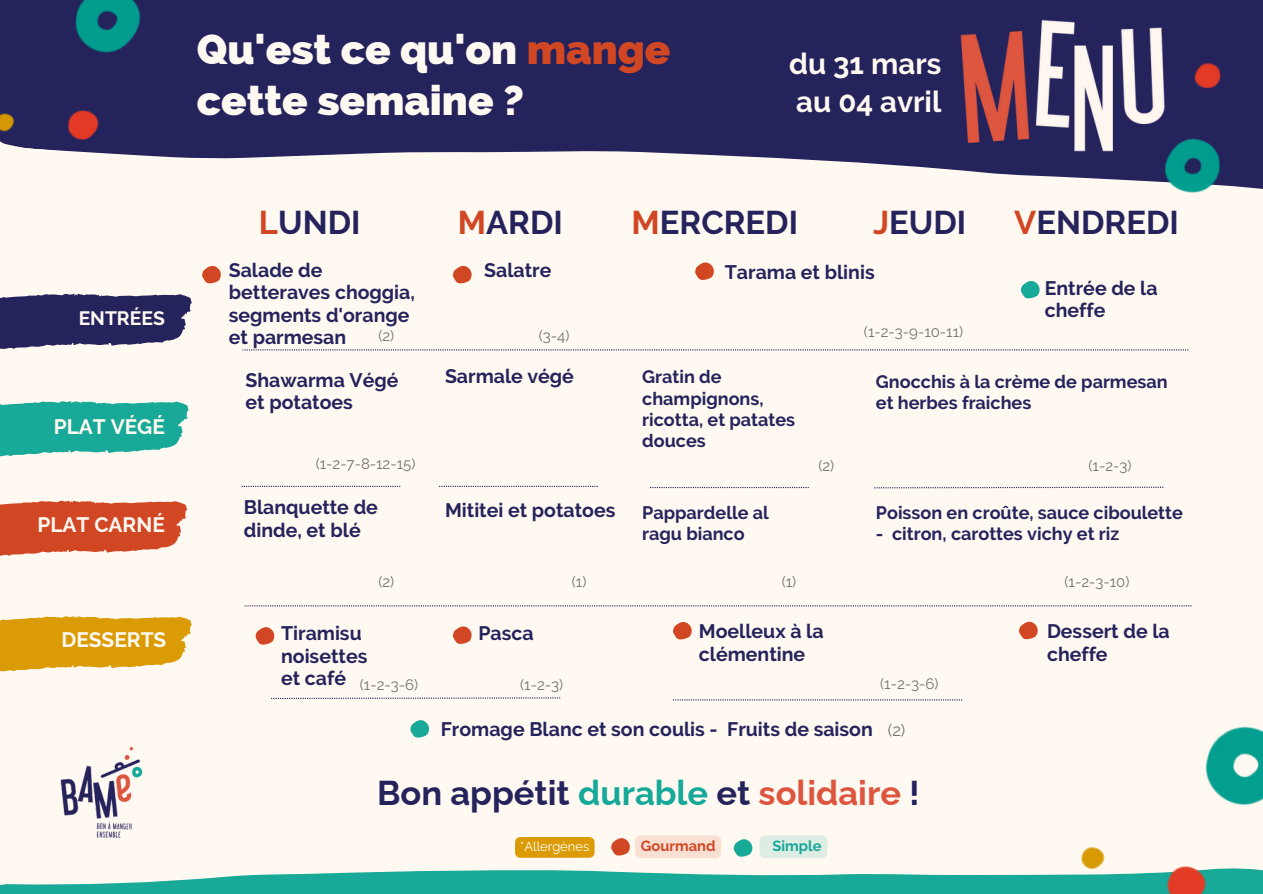
<style>
.page{position:relative;width:1263px;height:894px;background:#fff}
.page>*{position:absolute;margin:0;border:0;box-sizing:border-box;transform-origin:0 0}
.t1{font:800 42px/50.7px "Raleway";color:#fff9f1}
.t2{font:700 34.5px "Raleway";color:#25235c}
.t3{font:700 32.7px "Raleway";color:#25235c}
.t4{font:700 29.4px/38.2px "Raleway";color:#fff9f1}
.t5{font:700 20.85px "Raleway";color:#fff9f1}
.t6{font:700 19.5px/22.5px "Raleway";color:#25235c}
.t7{font:700 19.35px "Raleway";color:#fff9f1}
.t8{font:700 18px/21.3px "Raleway";color:#25235c}
.t9{font:16.5px "Raleway";color:#737373}
.t10{font:15px "Raleway";color:#737373}
.t11{font:700 14.7px "Raleway";color:#d24723}
.t12{font:700 14.7px "Raleway";color:#15a798}
.t13{font:12.9px "Raleway";color:#fff}
.s1{color:#d24723}
.s2{color:#16a898}
.s3{color:#dd553f}
</style>
<div class="page">
<div style="left:0;top:0;width:1263px;height:893px;background:#fff9f1"></div>
<svg style="left:242px;top:349px;width:946px;height:1px"></svg>
<svg style="left:242px;top:485px;width:158px;height:2px"></svg>
<svg style="left:244px;top:605px;width:947px;height:1px"></svg>
<svg style="left:439px;top:485px;width:159px;height:2px"></svg>
<svg style="left:188px;top:0;width:1075px;height:180px;background:#413e6f"></svg>
<svg style="left:0;top:837px;width:1054px;height:56px"></svg>
<img style="left:1110px;top:13px;width:153px;height:180px">
<img style="left:951px;top:12px;width:228px;height:142px">
<svg style="left:202px;top:265px;width:19px;height:18px"></svg>
<svg style="left:695px;top:262px;width:19px;height:18px"></svg>
<svg style="left:1019px;top:621px;width:19px;height:18px"></svg>
<svg style="left:610px;top:837px;width:21px;height:18px"></svg>
<svg style="left:733px;top:837px;width:21px;height:19px"></svg>
<svg style="left:673px;top:622px;width:19px;height:17px"></svg>
<svg style="left:255px;top:627px;width:20px;height:17px"></svg>
<svg style="left:410px;top:720px;width:20px;height:17px"></svg>
<svg style="left:0;top:293px;width:192px;height:56px;background:#454372"></svg>
<svg style="left:0;top:401px;width:189px;height:56px;background:#3cb5a5"></svg>
<svg style="left:0;top:616px;width:192px;height:56px;background:#dfa927"></svg>
<svg style="left:0;top:500px;width:187px;height:56px;background:#d86242"></svg>
<img style="left:0;top:0;width:188px;height:158px">
<svg style="left:271px;top:697px;width:289px;height:1px"></svg>
<svg style="left:673px;top:699px;width:289px;height:1px"></svg>
<img style="left:1054px;top:726px;width:209px;height:167px">
<img style="left:58px;top:746px;width:88px;height:95px">
<svg style="left:874px;top:486px;width:289px;height:2px"></svg>
<svg style="left:1021px;top:280px;width:19px;height:18px"></svg>
<svg style="left:650px;top:487px;width:159px;height:1px"></svg>
<div style="left:515px;top:836px;width:79px;height:21px;background:#da9b04;border-radius:5px"></div>
<div style="left:635px;top:835px;width:86px;height:23px;background:#f8e0d4;border-radius:6px"></div>
<div style="left:760px;top:835px;width:67px;height:23px;background:#deede4"></div>
<svg style="left:453px;top:265px;width:19px;height:18px"></svg>
<svg style="left:453px;top:626px;width:19px;height:17px"></svg>
<p class="t1" style="left:197px;top:24px;width:475px">Qu'est ce qu'on <span class="s1">mange </span>cette semaine ?</p>
<p class="t4" style="left:789px;top:44px;width:154px">du 31 mars au 04 avril</p>
<h2 class="t7" style="left:79px;top:307px;width:88px">ENTRÉES</h2>
<h2 class="t5" style="left:54px;top:414px;width:113px">PLAT VÉGÉ</h2>
<h2 class="t5" style="left:37px;top:512px;width:129px">PLAT CARNÉ</h2>
<h2 class="t5" style="left:61px;top:626px;width:106px">DESSERTS</h2>
<p class="t3" style="left:259px;top:203px;width:103px"><span class="s1">L</span>UNDI</p>
<p class="t3" style="left:458px;top:203px;width:106px"><span class="s1">M</span>ARDI</p>
<h1 class="t3" style="left:632px;top:203px;width:168px"><span class="s1">M</span>ERCREDI</h1>
<h4 class="t3" style="left:873px;top:203px;width:95px"><span class="s1">J</span>EUDI</h4>
<h2 class="t3" style="left:1014px;top:203px;width:166px"><span class="s1">V</span>ENDREDI</h2>
<p class="t6" style="left:229px;top:258px;width:188px">Salade de betteraves choggia, segments d'orange et parmesan</p>
<p class="t6" style="left:725px;top:260px;width:151px">Tarama et blinis</p>
<p class="t6" style="left:484px;top:258px;width:69px">Salatre</p>
<h6 class="t10" style="left:864px;top:323px;width:101px">(1-2-3-9-10-11)</h6>
<p class="t10" style="left:378px;top:327px;width:17px">(2)</p>
<p class="t10" style="left:539px;top:327px;width:32px">(3-4)</p>
<p class="t6" style="left:1045px;top:276px;width:114px">Entrée de la cheffe</p>
<p class="t6" style="left:246px;top:368px;width:154px">Shawarma Végé et potatoes</p>
<p class="t6" style="left:445px;top:365px;width:130px">Sarmale végé</p>
<h6 class="t8" style="left:642px;top:366px;width:154px">Gratin de champignons, ricotta, et patates douces</h6>
<p class="t8" style="left:876px;top:370px;width:293px">Gnocchis à la crème de parmesan et herbes fraiches</p>
<p class="t10" style="left:316px;top:455px;width:101px">(1-2-7-8-12-15)</p>
<p class="t10" style="left:818px;top:456px;width:17px">(2)</p>
<h6 class="t10" style="left:1089px;top:456px;width:44px">(1-2-3)</h6>
<h6 class="t6" style="left:244px;top:496px;width:136px">Blanquette de dinde, et blé</h6>
<h6 class="t6" style="left:445px;top:499px;width:172px">Mititei et potatoes</h6>
<h5 class="t8" style="left:642px;top:501px;width:128px">Pappardelle al ragu bianco</h5>
<p class="t8" style="left:876px;top:501px;width:308px">Poisson en croûte, sauce ciboulette</p>
<p class="t8" style="left:876px;top:523px;width:245px">- citron, carottes vichy et riz</p>
<p class="t10" style="left:378px;top:572px;width:17px">(2)</p>
<h5 class="t10" style="left:782px;top:572px;width:16px">(1)</h5>
<p class="t10" style="left:572px;top:572px;width:16px">(1)</p>
<p class="t10" style="left:1064px;top:572px;width:66px">(1-2-3-10)</p>
<h5 class="t6" style="left:281px;top:622px;width:88px">Tiramisu noisettes et café</h5>
<p class="t6" style="left:699px;top:620px;width:126px">Moelleux à la clémentine</p>
<p class="t6" style="left:478px;top:621px;width:57px">Pasca</p>
<p class="t10" style="left:360px;top:675px;width:60px">(1-2-3-6)</p>
<p class="t10" style="left:520px;top:675px;width:44px">(1-2-3)</p>
<p class="t10" style="left:880px;top:675px;width:60px">(1-2-3-6)</p>
<p class="t6" style="left:441px;top:717px;width:434px">Fromage Blanc et son coulis - Fruits de saison</p>
<p class="t9" style="left:888px;top:720px;width:19px">(2)</p>
<h6 class="t2" style="left:377px;top:772px;width:544px">Bon appétit <span class="s2">durable</span> et <span class="s3">solidaire</span> !</h6>
<h6 class="t13" style="left:520px;top:838px;width:71px">*Allergènes</h6>
<h6 class="t11" style="left:641px;top:836px;width:76px">Gourmand</h6>
<p class="t12" style="left:772px;top:836px;width:51px">Simple</p>
<p class="t6" style="left:1047px;top:620px;width:124px">Dessert de la cheffe</p>
</div>
